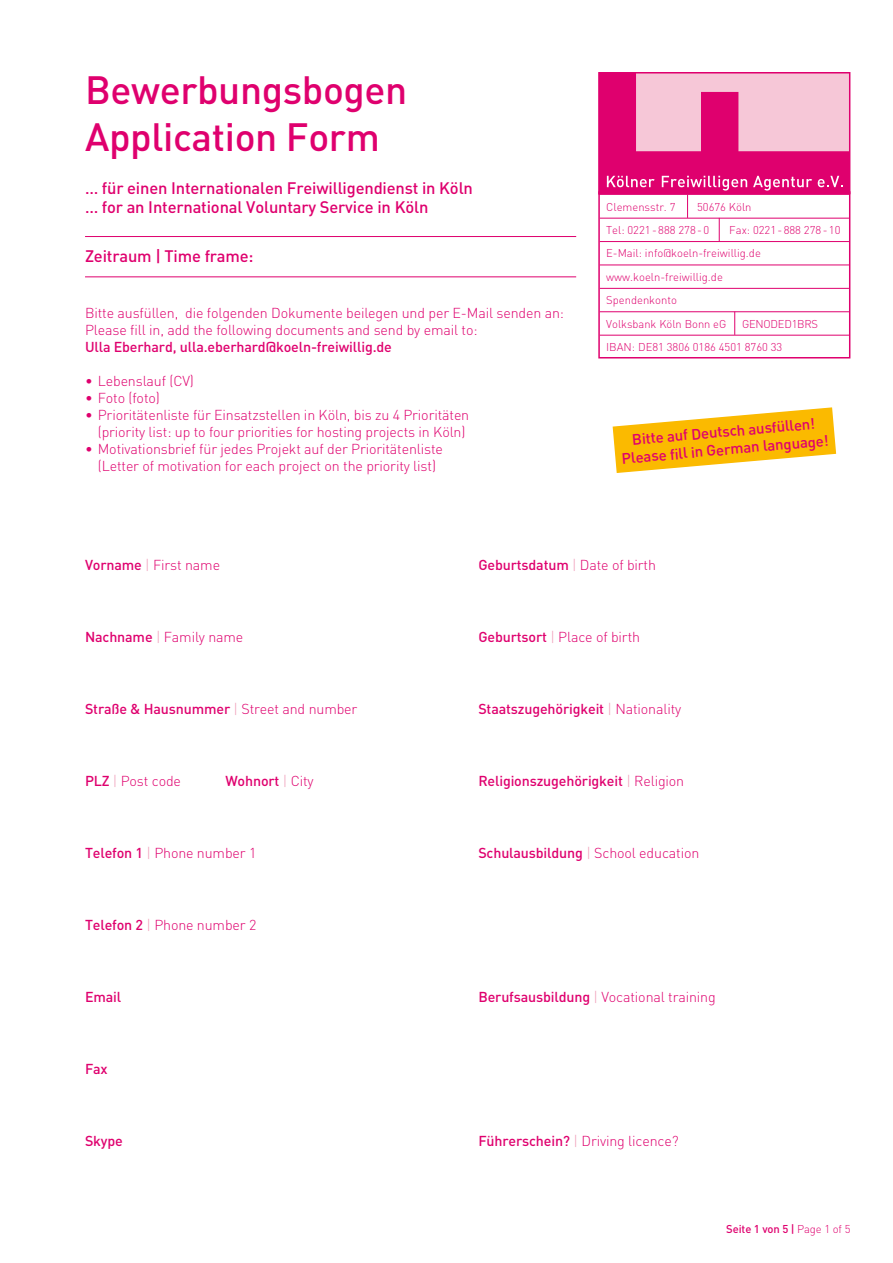
<style>
.page{position:relative;width:893px;height:1263px;background:#fff}
.page>*{position:absolute;margin:0;border:0;box-sizing:border-box;transform-origin:0 0}
.t1{font:500 39px/46.8px "DIN";letter-spacing:-.01em;color:#df006e}
.t2{font:500 16.5px/19.8px "DIN";letter-spacing:-.01em;color:#df006e}
.t3{font:500 15px/18px "DIN";color:#df006e;text-align:center}
.t4{font:300 14.25px/17.1px "DIN";letter-spacing:-.01em;color:#df006e}
.t5{font:500 14.25px "DIN";letter-spacing:-.01em;color:#df006e}
.t6{font:300 11.25px/23.4px "DIN";color:#df006e}
.t7{font:500 11.25px "DIN";letter-spacing:-.01em;color:#df006e}
.s1{font-weight:500}
.s2{color:#ef9cb8}
.s3{font-weight:300;color:#ef9cb8}
.s4{font-weight:300}
</style>
<div class="page">
<hr style="left:600px;top:241px;width:249px;height:1px;background:#df006e">
<hr style="left:600px;top:265px;width:249px;height:1px;background:#df006e">
<hr style="left:600px;top:288px;width:249px;height:1px;background:#df006e">
<hr style="left:600px;top:311px;width:249px;height:1px;background:#df006e">
<hr style="left:600px;top:335px;width:249px;height:1px;background:#df006e">
<div style="left:598px;top:191px;width:252px;height:167px;border:2px solid #df006e"></div>
<svg style="left:599px;top:72px;width:251px;height:169px"></svg>
<svg style="left:734px;top:312px;width:1px;height:23px"></svg>
<svg style="left:612px;top:407px;width:225px;height:66px"></svg>
<hr style="left:85px;top:236px;width:491px;height:1px;background:#df006e">
<hr style="left:85px;top:276px;width:491px;height:1px;background:#df006e">
<h1 class="t1" style="left:85px;top:65px;width:324px">Bewerbungsbogen<br>Application Form</h1>
<p class="t2" style="left:85px;top:177px;width:389px">… für einen Internationalen Freiwilligendienst in Köln … for an International Voluntary Service in Köln</p>
<p class="t2" style="left:85px;top:246px;width:170px">Zeitraum | Time frame:</p>
<p class="t4" style="left:85px;top:304px;width:480px">Bitte ausfüllen, die folgenden Dokumente beilegen und per E-Mail senden an:<br>Please fill in, add the following documents and send by email to:</p>
<p class="t5" style="left:85px;top:337px;width:308px">Ulla Eberhard, ulla.eberhard@koeln-freiwillig.de</p>
<p class="t4" style="left:85px;top:372px;width:110px">• Lebenslauf (CV)</p>
<p class="t4" style="left:85px;top:389px;width:76px">• Foto (foto)</p>
<p class="t4" style="left:85px;top:406px;width:386px;text-align:right">• Prioritätenliste für Einsatzstellen in Köln, bis zu 4 Prioritäten (priority list: up to four priorities for hosting projects in Köln)</p>
<p class="t4" style="left:85px;top:440px;width:359px;text-align:center">• Motivationsbrief für jedes Projekt auf der Prioritätenliste (Letter of motivation for each project on the priority list)</p>
<p class="t6" style="left:606px;top:195px;width:147px;text-indent:91px">50676 Köln<br>Tel: 0221-888 278-0</p>
<p class="t6" style="left:606px;top:195px;width:71px">Clemensstr. 7</p>
<p class="t6" style="left:606px;top:218px;width:236px;text-indent:123px">Fax: 0221-888 278-10<br>E-Mail: info@koeln-freiwillig.de www.koeln-freiwillig.de<br>Spendenkonto<br>Volksbank Köln Bonn eG</p>
<p class="t6" style="left:606px;top:312px;width:213px;text-indent:136px">GENODED1BRS<br>IBAN: DE81 3806 0186 4501 8760 33</p>
<p class="t3" style="left:619px;top:431px;width:209px;rotate:-5deg">Bitte auf Deutsch ausfüllen!<br>Please fi ll in German language!</p>
<p class="t4" style="left:85px;top:556px;width:137px"><span class="s1">Vorname</span> <span class="s2">|</span> First name</p>
<p class="t5" style="left:478px;top:556px;width:179px">Geburtsdatum <span class="s3">|</span> <span class="s4">Date of birth</span></p>
<p class="t4" style="left:85px;top:628px;width:160px"><span class="s1">Nachname</span> <span class="s2">|</span> Family name</p>
<p class="t4" style="left:478px;top:628px;width:163px"><span class="s1">Geburtsort</span> <span class="s2">|</span> Place of birth</p>
<p class="t5" style="left:85px;top:700px;width:274px">Straße &amp; Hausnummer <span class="s3">|</span> <span class="s4">Street and number</span></p>
<p class="t5" style="left:478px;top:700px;width:204px">Staatszugehörigkeit <span class="s3">|</span> <span class="s4">Nationality</span></p>
<p class="t4" style="left:85px;top:772px;width:98px"><span class="s1">PLZ</span> <span class="s2">|</span> Post code</p>
<p class="t5" style="left:225px;top:772px;width:90px">Wohnort <span class="s3">|</span> <span class="s4">City</span></p>
<p class="t5" style="left:478px;top:772px;width:207px">Religionszugehörigkeit <span class="s3">|</span> <span class="s4">Religion</span></p>
<p class="t4" style="left:85px;top:844px;width:173px"><span class="s1">Telefon 1</span> <span class="s2">|</span> Phone number 1</p>
<p class="t5" style="left:478px;top:843px;width:222px">Schulausbildung <span class="s3">|</span> <span class="s4">School education</span></p>
<p class="t4" style="left:85px;top:916px;width:173px"><span class="s1">Telefon 2</span> <span class="s2">|</span> Phone number 2</p>
<p class="t5" style="left:85px;top:988px;width:38px">Email</p>
<p class="t4" style="left:478px;top:988px;width:239px"><span class="s1">Berufsausbildung</span> <span class="s2">|</span> Vocational training</p>
<p class="t5" style="left:85px;top:1060px;width:24px">Fax</p>
<p class="t5" style="left:85px;top:1132px;width:39px">Skype</p>
<p class="t4" style="left:478px;top:1132px;width:202px"><span class="s1">Führerschein?</span> <span class="s2">|</span> Driving licence?</p>
<p class="t7" style="left:726px;top:1222px;width:126px">Seite 1 von 5 | <span class="s4">Page 1 of 5</span></p>
</div>
